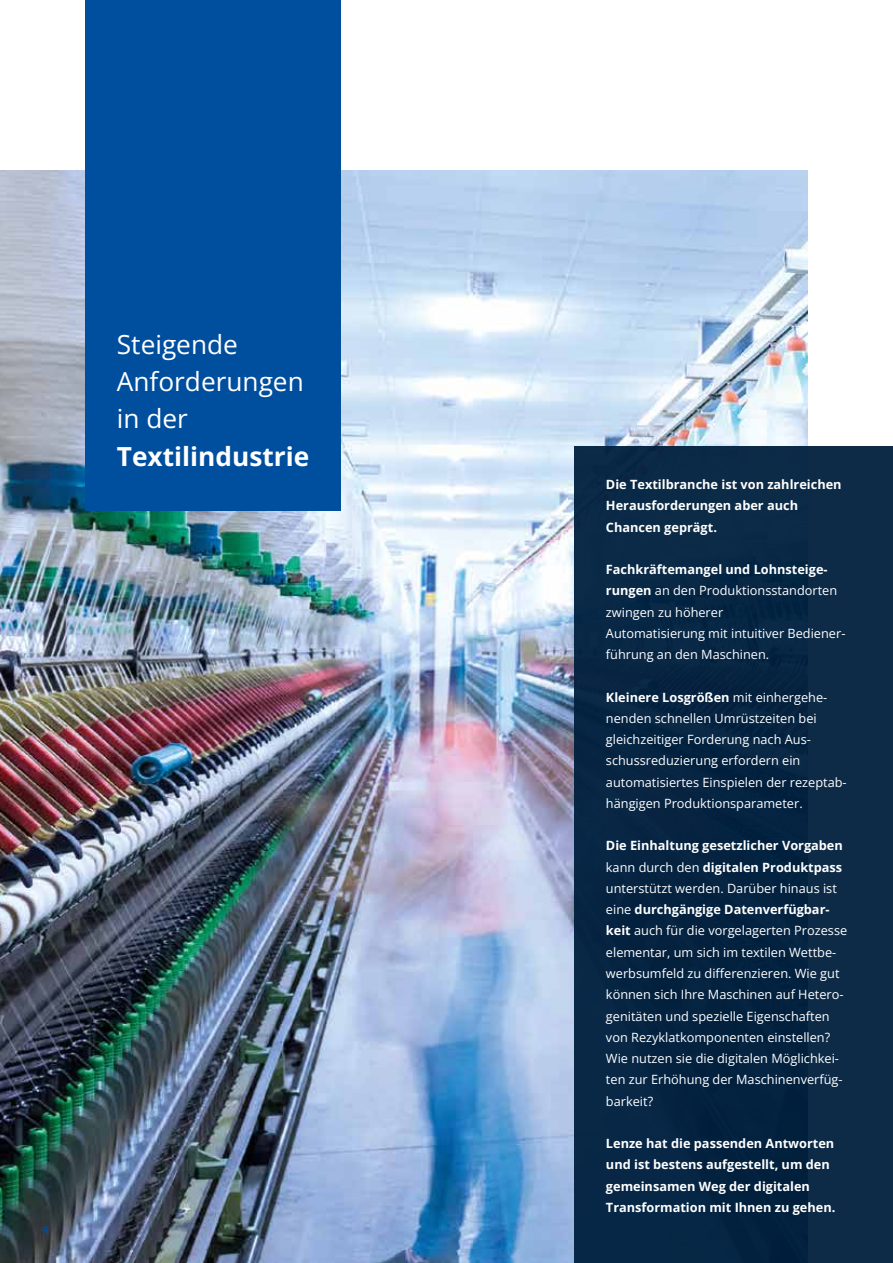
<style>
.page{position:relative;width:893px;height:1263px;background:#fff}
.page>*{position:absolute;margin:0;border:0;box-sizing:border-box;transform-origin:0 0}
.t1{font:26.25px/37.2px "Open Sans";color:#fff}
.t2{font:700 26.25px "Open Sans";color:#fff}
.t3{font:12.75px/21.3px "Open Sans";color:#fff}
.t4{font:700 12.75px/21.3px "Open Sans";color:#fff}
.t5{font:10.5px "Open Sans";color:#004f9f}
.s1{font-weight:700}
</style>
<div class="page">
<img style="left:0;top:170px;width:808px;height:1093px">
<div style="left:85px;top:0;width:255px;height:510px;background:#004f9f"></div>
<div style="left:574px;top:446px;width:319px;height:817px;background:#082746"></div>
<h1 class="t1" style="left:117px;top:325px;width:188px">Steigende<br>Anforderungen in der</h1>
<h1 class="t2" style="left:117px;top:438px;width:194px">Textilindustrie</h1>
<p class="t5" style="left:43px;top:1222px;width:8px">4</p>
<p class="t4" style="left:606px;top:473px;width:237px">Die Textilbranche ist von zahlreichen<br>Herausforderungen aber auch<br>Chancen geprägt.</p>
<p class="t3" style="left:606px;top:558px;width:241px"><span class="s1">Fachkräftemangel und Lohnsteige&shy;rungen</span> an den Produktionsstandorten zwingen zu höherer<br>Automatisierung mit intuitiver Bediener&shy;führung an den Maschinen.</p>
<p class="t3" style="left:606px;top:686px;width:242px"><span class="s1">Kleinere Losgrößen</span> mit einhergehe&shy;nenden schnellen Umrüstzeiten bei gleichzeitiger Forderung nach Aus&shy;schussreduzierung erfordern ein automatisiertes Einspielen der rezeptab&shy;hängigen Produktionsparameter.</p>
<p class="t3" style="left:606px;top:835px;width:243px"><span class="s1">Die Einhaltung gesetzlicher Vorgaben </span>kann durch den <span class="s1">digitalen Produktpass </span>unterstützt werden. Darüber hinaus ist eine <span class="s1">durchgängige Datenverfügbar&shy;keit</span> auch für die vorgelagerten Prozesse elementar, um sich im textilen Wettbe&shy;werbsumfeld zu differenzieren. Wie gut können sich Ihre Maschinen auf Hetero&shy;genitäten und spezielle Eigenschaften von Rezyklatkomponenten einstellen?<br>Wie nutzen sie die digitalen Möglichkei&shy;ten zur Erhöhung der Maschinenverfüg&shy;barkeit?</p>
<p class="t4" style="left:606px;top:1132px;width:231px">Lenze hat die passenden Antworten und ist bestens aufgestellt, um den gemeinsamen Weg der digitalen Transformation mit Ihnen zu gehen.</p>
</div>
